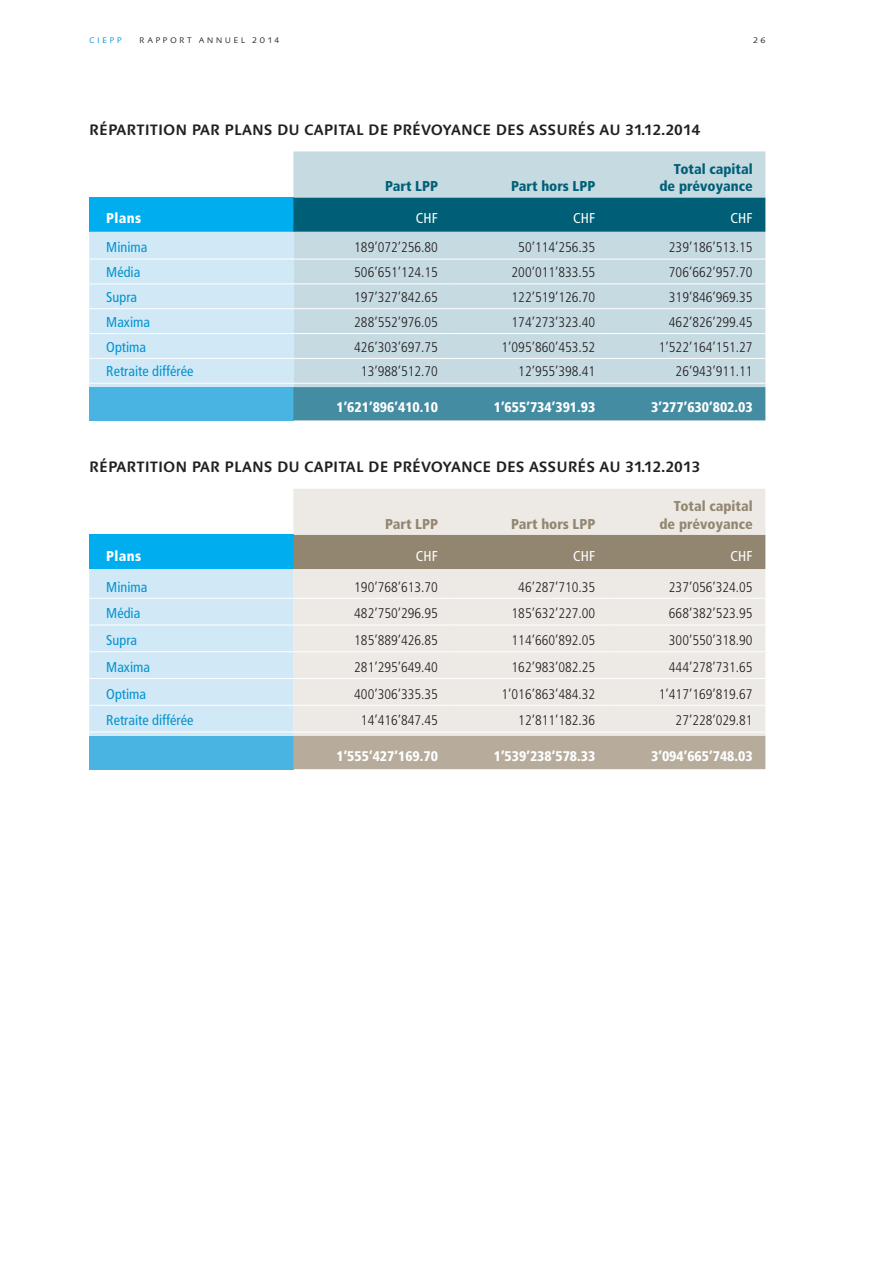
<style>
.page{position:relative;width:893px;height:1263px;background:#fff}
.page>*{position:absolute;margin:0;border:0;box-sizing:border-box;transform-origin:0 0}
.t1{font:700 15px "Linotype Syntax";color:#231f20}
.t2{font:condensed 14.25px "Frutiger LT Std";color:#0093d0}
.t3{font:900 condensed 14.25px/17.1px "Frutiger LT Std";color:#005f76;text-align:right}
.t4{font:900 condensed 14.25px/17.1px "Frutiger LT Std";color:#938671;text-align:right}
.t5{font:condensed 14.25px "Frutiger LT Std";letter-spacing:.015em;color:#fff}
.t6{font:900 condensed 14.25px "Frutiger LT Std";letter-spacing:.025em;color:#fff}
.t7{font:300 condensed 13.95px "Frutiger LT Std";color:#231f20}
.t8{font:900 condensed 13.95px "Frutiger LT Std";color:#fff}
.t9{font:300 10.5px "Linotype Syntax SC";letter-spacing:.225em;color:#231f20}
.t10{font:300 10.5px "Linotype Syntax SC";letter-spacing:.215em;color:#0093d0}
</style>
<div class="page">
<div style="left:293px;top:151px;width:472px;height:47px;background:#c6dae2"></div>
<svg style="left:89px;top:198px;width:676px;height:222px;background:#96c3d4"></svg>
<hr style="left:89px;top:259px;width:204px;height:1px;background:#fff">
<hr style="left:293px;top:259px;width:158px;height:1px;background:#fff">
<hr style="left:451px;top:259px;width:157px;height:1px;background:#fff">
<hr style="left:608px;top:259px;width:157px;height:1px;background:#fff">
<hr style="left:89px;top:283px;width:204px;height:1px;background:#fff">
<hr style="left:293px;top:283px;width:158px;height:1px;background:#fff">
<hr style="left:451px;top:283px;width:157px;height:1px;background:#fff">
<hr style="left:608px;top:283px;width:157px;height:1px;background:#fff">
<hr style="left:89px;top:308px;width:204px;height:1px;background:#fff">
<hr style="left:293px;top:308px;width:158px;height:1px;background:#fff">
<hr style="left:451px;top:308px;width:157px;height:1px;background:#fff">
<hr style="left:608px;top:308px;width:157px;height:1px;background:#fff">
<hr style="left:89px;top:333px;width:204px;height:1px;background:#fff">
<hr style="left:293px;top:333px;width:158px;height:1px;background:#fff">
<hr style="left:451px;top:333px;width:157px;height:1px;background:#fff">
<hr style="left:608px;top:333px;width:157px;height:1px;background:#fff">
<hr style="left:89px;top:358px;width:204px;height:1px;background:#fff">
<hr style="left:293px;top:358px;width:158px;height:1px;background:#fff">
<hr style="left:451px;top:358px;width:157px;height:1px;background:#fff">
<hr style="left:608px;top:358px;width:157px;height:1px;background:#fff">
<hr style="left:89px;top:383px;width:204px;height:1px;background:#fff">
<hr style="left:293px;top:383px;width:158px;height:1px;background:#fff">
<hr style="left:451px;top:383px;width:157px;height:1px;background:#fff">
<hr style="left:608px;top:383px;width:157px;height:1px;background:#fff">
<div style="left:293px;top:489px;width:472px;height:46px;background:#edeae5"></div>
<svg style="left:89px;top:535px;width:676px;height:234px;background:#c6d4d5"></svg>
<hr style="left:89px;top:598px;width:204px;height:1px;background:#fff">
<hr style="left:293px;top:598px;width:158px;height:1px;background:#fff">
<hr style="left:451px;top:598px;width:157px;height:1px;background:#fff">
<hr style="left:608px;top:598px;width:157px;height:1px;background:#fff">
<hr style="left:89px;top:625px;width:204px;height:1px;background:#fff">
<hr style="left:293px;top:625px;width:158px;height:1px;background:#fff">
<hr style="left:451px;top:625px;width:157px;height:1px;background:#fff">
<hr style="left:608px;top:625px;width:157px;height:1px;background:#fff">
<hr style="left:89px;top:651px;width:204px;height:1px;background:#fff">
<hr style="left:293px;top:651px;width:158px;height:1px;background:#fff">
<hr style="left:451px;top:651px;width:157px;height:1px;background:#fff">
<hr style="left:608px;top:651px;width:157px;height:1px;background:#fff">
<hr style="left:89px;top:678px;width:204px;height:1px;background:#fff">
<hr style="left:293px;top:678px;width:158px;height:1px;background:#fff">
<hr style="left:451px;top:678px;width:157px;height:1px;background:#fff">
<hr style="left:608px;top:678px;width:157px;height:1px;background:#fff">
<hr style="left:89px;top:705px;width:204px;height:1px;background:#fff">
<hr style="left:293px;top:705px;width:158px;height:1px;background:#fff">
<hr style="left:451px;top:705px;width:157px;height:1px;background:#fff">
<hr style="left:608px;top:705px;width:157px;height:1px;background:#fff">
<hr style="left:89px;top:732px;width:204px;height:1px;background:#fff">
<hr style="left:293px;top:732px;width:158px;height:1px;background:#fff">
<hr style="left:451px;top:732px;width:157px;height:1px;background:#fff">
<hr style="left:608px;top:732px;width:157px;height:1px;background:#fff">
<p class="t10" style="left:89px;top:33px;width:34px">ciepp</p>
<p class="t9" style="left:139px;top:33px;width:141px">rapport annuel 2014</p>
<p class="t9" style="left:753px;top:33px;width:13px">26</p>
<p class="t1" style="left:89px;top:121px;width:612px">RÉPARTITION PAR PLANS DU CAPITAL DE PRÉVOYANCE DES ASSURÉS AU 31.12.2014</p>
<p class="t3" style="left:385px;top:178px;width:54px">Part LPP</p>
<p class="t3" style="left:511px;top:178px;width:86px">Part hors LPP</p>
<p class="t3" style="left:659px;top:161px;width:95px">Total capital de prévoyance</p>
<p class="t6" style="left:106px;top:210px;width:37px">Plans</p>
<p class="t5" style="left:416px;top:210px;width:24px">CHF</p>
<p class="t5" style="left:573px;top:210px;width:24px">CHF</p>
<p class="t5" style="left:730px;top:210px;width:24px">CHF</p>
<p class="t2" style="left:106px;top:239px;width:43px">Minima</p>
<p class="t7" style="left:354px;top:240px;width:85px">189’072’256.80</p>
<p class="t7" style="left:518px;top:240px;width:79px">50’114’256.35</p>
<p class="t7" style="left:669px;top:240px;width:85px">239’186’513.15</p>
<p class="t2" style="left:106px;top:264px;width:36px">Média</p>
<p class="t7" style="left:354px;top:264px;width:85px">506’651’124.15</p>
<p class="t7" style="left:512px;top:264px;width:85px">200’011’833.55</p>
<p class="t7" style="left:669px;top:264px;width:85px">706’662’957.70</p>
<p class="t2" style="left:106px;top:289px;width:32px">Supra</p>
<p class="t7" style="left:354px;top:289px;width:85px">197’327’842.65</p>
<p class="t7" style="left:512px;top:289px;width:85px">122’519’126.70</p>
<p class="t7" style="left:669px;top:289px;width:85px">319’846’969.35</p>
<p class="t2" style="left:106px;top:314px;width:45px">Maxima</p>
<p class="t7" style="left:354px;top:314px;width:85px">288’552’976.05</p>
<p class="t7" style="left:512px;top:314px;width:85px">174’273’323.40</p>
<p class="t7" style="left:669px;top:314px;width:85px">462’826’299.45</p>
<p class="t2" style="left:106px;top:338px;width:41px">Optima</p>
<p class="t7" style="left:354px;top:339px;width:85px">426’303’697.75</p>
<p class="t7" style="left:502px;top:339px;width:95px">1’095’860’453.52</p>
<p class="t7" style="left:659px;top:339px;width:95px">1’522’164’151.27</p>
<p class="t2" style="left:106px;top:363px;width:89px">Retraite différée</p>
<p class="t7" style="left:361px;top:364px;width:79px">13’988’512.70</p>
<p class="t7" style="left:518px;top:364px;width:79px">12’955’398.41</p>
<p class="t7" style="left:676px;top:364px;width:79px">26’943’911.11</p>
<p class="t8" style="left:336px;top:399px;width:103px">1’621’896’410.10</p>
<p class="t8" style="left:494px;top:399px;width:103px">1’655’734’391.93</p>
<p class="t8" style="left:651px;top:399px;width:103px">3’277’630’802.03</p>
<p class="t1" style="left:89px;top:458px;width:612px">RÉPARTITION PAR PLANS DU CAPITAL DE PRÉVOYANCE DES ASSURÉS AU 31.12.2013</p>
<p class="t4" style="left:385px;top:515px;width:54px">Part LPP</p>
<p class="t4" style="left:511px;top:515px;width:86px">Part hors LPP</p>
<p class="t4" style="left:659px;top:498px;width:95px">Total capital de prévoyance</p>
<p class="t6" style="left:106px;top:547px;width:37px">Plans</p>
<p class="t5" style="left:416px;top:547px;width:24px">CHF</p>
<p class="t5" style="left:573px;top:547px;width:24px">CHF</p>
<p class="t5" style="left:730px;top:547px;width:24px">CHF</p>
<p class="t2" style="left:106px;top:578px;width:43px">Minima</p>
<p class="t7" style="left:354px;top:579px;width:85px">190’768’613.70</p>
<p class="t7" style="left:518px;top:579px;width:79px">46’287’710.35</p>
<p class="t7" style="left:669px;top:579px;width:85px">237’056’324.05</p>
<p class="t2" style="left:106px;top:605px;width:36px">Média</p>
<p class="t7" style="left:354px;top:605px;width:85px">482’750’296.95</p>
<p class="t7" style="left:512px;top:605px;width:85px">185’632’227.00</p>
<p class="t7" style="left:669px;top:605px;width:85px">668’382’523.95</p>
<p class="t2" style="left:106px;top:632px;width:32px">Supra</p>
<p class="t7" style="left:354px;top:632px;width:85px">185’889’426.85</p>
<p class="t7" style="left:512px;top:632px;width:85px">114’660’892.05</p>
<p class="t7" style="left:669px;top:632px;width:85px">300’550’318.90</p>
<p class="t2" style="left:106px;top:658px;width:45px">Maxima</p>
<p class="t7" style="left:354px;top:659px;width:85px">281’295’649.40</p>
<p class="t7" style="left:512px;top:659px;width:85px">162’983’082.25</p>
<p class="t7" style="left:669px;top:659px;width:85px">444’278’731.65</p>
<p class="t2" style="left:106px;top:685px;width:41px">Optima</p>
<p class="t7" style="left:354px;top:686px;width:85px">400’306’335.35</p>
<p class="t7" style="left:502px;top:686px;width:95px">1’016’863’484.32</p>
<p class="t7" style="left:659px;top:686px;width:95px">1’417’169’819.67</p>
<p class="t2" style="left:106px;top:712px;width:89px">Retraite différée</p>
<p class="t7" style="left:361px;top:712px;width:79px">14’416’847.45</p>
<p class="t7" style="left:518px;top:712px;width:79px">12’811’182.36</p>
<p class="t7" style="left:676px;top:712px;width:79px">27’228’029.81</p>
<p class="t8" style="left:336px;top:747px;width:103px">1’555’427’169.70</p>
<p class="t8" style="left:494px;top:747px;width:103px">1’539’238’578.33</p>
<p class="t8" style="left:651px;top:747px;width:103px">3’094’665’748.03</p>
</div>
